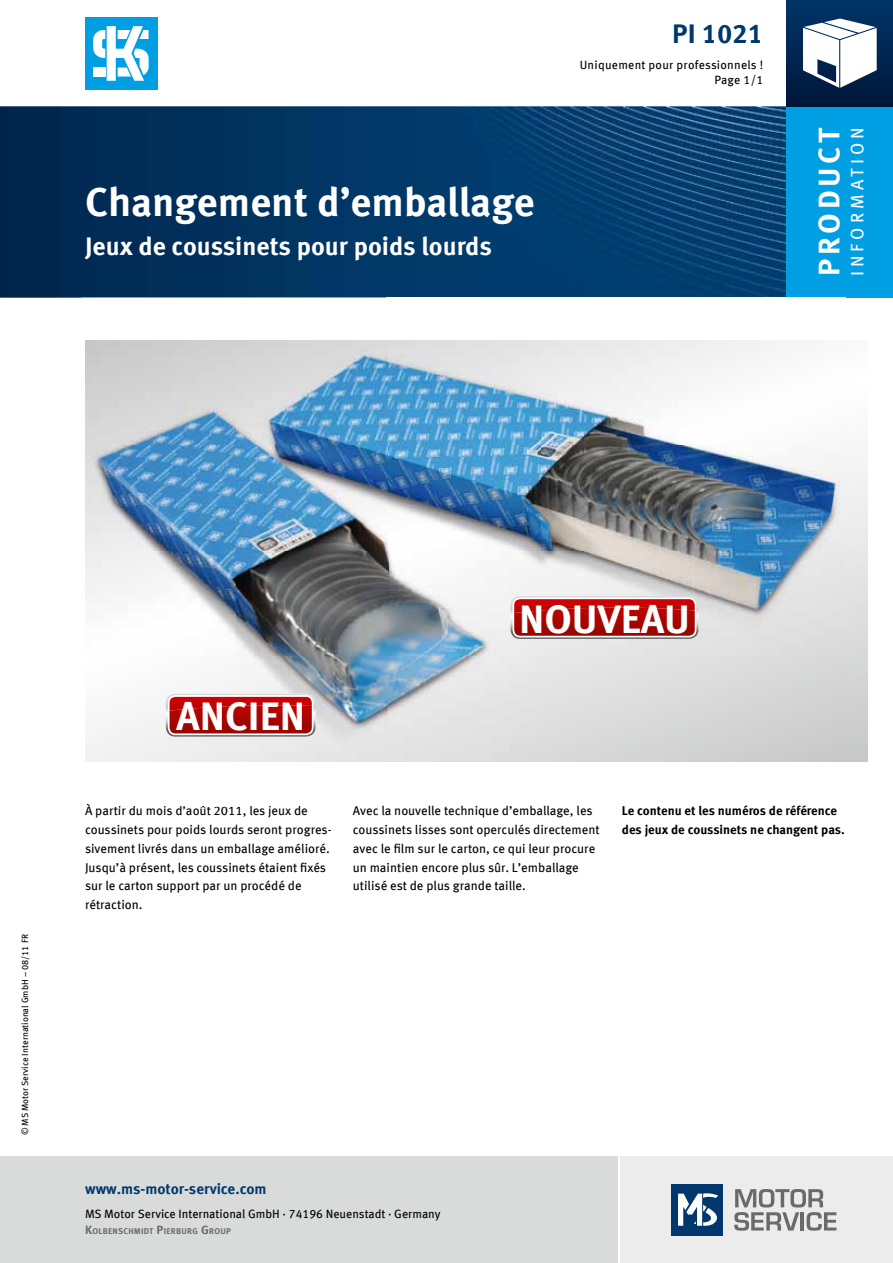
<style>
.page{position:relative;width:893px;height:1263px;background:#fff}
.page>*{position:absolute;margin:0;border:0;box-sizing:border-box;transform-origin:0 0}
.t1{font:700 40.5px "Meta OFC";color:#fff}
.t2{font:700 39.9px "Meta OFC";color:#fff}
.t3{font:700 30px "Meta OFC";letter-spacing:.125em;color:#fff}
.t4{font:700 27px "Meta OFC";color:#00386d}
.t5{font:700 25.5px "Meta OFC";color:#fff}
.t6{font:18px "Meta OFC";letter-spacing:.225em;color:#fff}
.t7{font:700 15px "Meta OFC";color:#00386d}
.t8{font:12.75px/18.8px "Meta OFC";color:#000}
.t9{font:700 12.75px/18.8px "Meta OFC";color:#000}
.t10{font:12px "Meta OFC";color:#000}
.t11{font:12px/15px "Meta OFC";letter-spacing:.02em;color:#000;text-align:right}
.t12{font:9px "Meta OFC";color:#000}
.t13{font:700 8.4px "Meta OFC";letter-spacing:.03em;color:#6a6a69}
.s1{font-size:12px}
</style>
<div class="page">
<div style="left:621px;top:1157px;width:272px;height:106px;background:#ececec"></div>
<div style="left:0;top:1157px;width:617px;height:106px;background:#d9dada"></div>
<div style="left:672px;top:1184px;width:51px;height:51px;background:#00386d"></div>
<svg style="left:678px;top:1193px;width:40px;height:33px"></svg>
<svg style="left:734px;top:1189px;width:102px;height:42px"></svg>
<div style="left:845px;top:340px;width:22px;height:422px;background:linear-gradient(to bottom,#fff,#c9caca)"></div>
<img style="left:0;top:106px;width:787px;height:192px">
<div style="left:787px;top:106px;width:106px;height:192px;background:#009ee3"></div>
<div style="left:787px;top:0;width:106px;height:106px;background:linear-gradient(to bottom,#003569,#00173a)"></div>
<svg style="left:798px;top:12px;width:82px;height:83px"></svg>
<div style="left:85px;top:17px;width:72px;height:72px;background:#009ee3"></div>
<svg style="left:93px;top:26px;width:56px;height:55px"></svg>
<img style="left:86px;top:804px;width:215px;height:3px">
<img style="left:85px;top:340px;width:760px;height:422px">
<svg style="left:510px;top:596px;width:188px;height:43px;background:#c14547"></svg>
<img style="left:513px;top:607px;width:183px;height:30px">
<div style="left:512px;top:597px;width:184px;height:40px;border:2px solid #fff;border-radius:7px"></div>
<svg style="left:166px;top:694px;width:149px;height:43px;background:#c0494b"></svg>
<img style="left:169px;top:705px;width:144px;height:29px">
<div style="left:168px;top:695px;width:145px;height:40px;border:2px solid #fff;border-radius:7px"></div>
<h1 class="t1" style="left:85px;top:176px;width:451px">Changement d’emballage</h1>
<h3 class="t5" style="left:85px;top:230px;width:408px">Jeux de coussinets pour poids lourds</h3>
<h3 class="t4" style="left:672px;top:16px;width:93px">PI 1021</h3>
<p class="t11" style="left:580px;top:57px;width:185px">Uniquement pour professionnels !<br>Page 1/1</p>
<h3 class="t3" style="left:810px;top:276px;width:151px;rotate:-90deg">PRODUCT</h3>
<h3 class="t6" style="left:846px;top:276px;width:150px;rotate:-90deg">INFORMATION</h3>
<p class="t12" style="left:19px;top:1135px;width:203px;rotate:-90deg">© MS Motor Service International GmbH – 08/11 FR</p>
<h2 class="t2" style="left:176px;top:691px;width:131px">ANCIEN</h2>
<h2 class="t2" style="left:519px;top:593px;width:172px">NOUVEAU</h2>
<p class="t8" style="left:85px;top:801px;width:248px">À partir du mois d’août 2011, les jeux de coussinets pour poids lourds seront progres&shy;sivement livrés dans un emballage amélioré.<br>Jusqu’à présent, les coussinets étaient fixés sur le carton support par un procédé de rétraction.</p>
<p class="t8" style="left:353px;top:801px;width:248px">Avec la nouvelle technique d’emballage, les coussinets lisses sont operculés directement avec le film sur le carton, ce qui leur procure un maintien encore plus sûr. L’emballage utilisé est de plus grande taille.</p>
<p class="t9" style="left:622px;top:802px;width:224px">Le contenu et les numéros de référence des jeux de coussinets ne changent pas.</p>
<p class="t7" style="left:85px;top:1179px;width:183px">www.ms-motor-service.com</p>
<p class="t10" style="left:85px;top:1206px;width:357px">MS Motor Service International GmbH · 74196 Neuenstadt · Germany</p>
<p class="t13" style="left:85px;top:1226px;width:147px"><span class="s1">K</span>OLBENSCHMIDT <span class="s1">P</span>IERBURG <span class="s1">G</span>ROUP</p>
</div>
